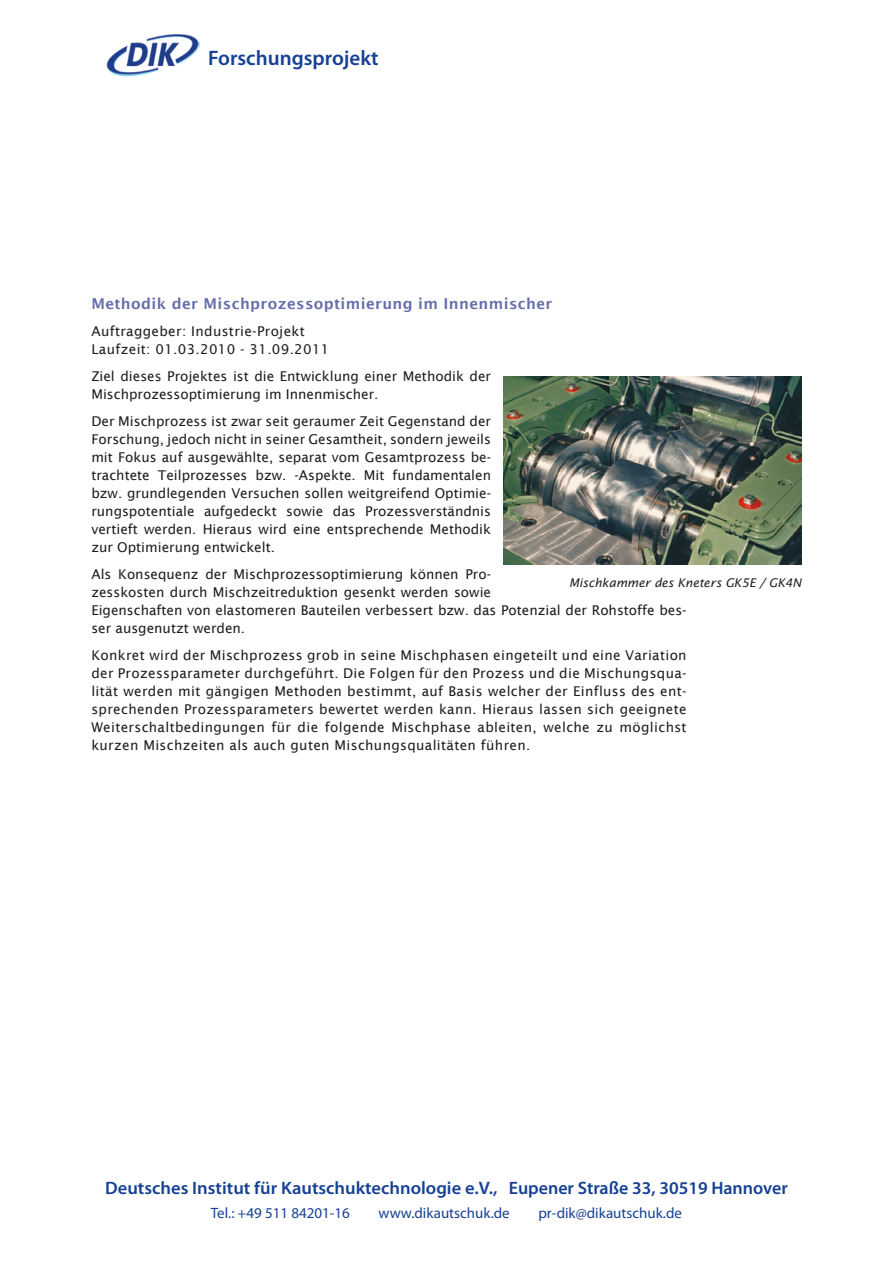
<style>
.page{position:relative;width:893px;height:1263px;background:#fff}
.page>*{position:absolute;margin:0;border:0;box-sizing:border-box;transform-origin:0 0}
.t1{font:600 21px "Myriad Pro";color:#164194}
.t2{font:600 18px "Myriad Pro";color:#164194}
.t3{font:15px "Myriad Pro";color:#164194}
.t4{font:600 15px "Lucida Sans";letter-spacing:.025em;color:#676eaa}
.t5{font:13.5px/18px "Lucida Sans";color:#1d1d1b}
.t6{font:13.5px/18px "Lucida Sans";letter-spacing:.025em;color:#1d1d1b}
.t7{font:italic 12px "Lucida Sans";color:#1d1d1b}
</style>
<div class="page">
<img style="left:106px;top:34px;width:94px;height:43px">
<img style="left:504px;top:376px;width:298px;height:189px">
<h1 class="t1" style="left:208px;top:44px;width:172px">Forschungsprojekt</h1>
<p class="t4" style="left:91px;top:295px;width:463px">Methodik der Mischprozessoptimierung im Innenmischer</p>
<p class="t6" style="left:91px;top:322px;width:240px">Auftraggeber: Industrie-Projekt<br>Laufzeit: 01.03.2010 - 31.09.2011</p>
<p class="t5" style="left:91px;top:367px;width:401px">Ziel dieses Projektes ist die Entwicklung einer Methodik der<br>Mischprozessoptimierung im Innenmischer.</p>
<p class="t5" style="left:91px;top:412px;width:401px;text-align:justify">Der Mischprozess ist zwar seit geraumer Zeit Gegenstand der Forschung, jedoch nicht in seiner Gesamtheit, sondern jeweils mit Fokus auf ausgewählte, separat vom Gesamtprozess be&shy;trachtete Teilprozesses bzw. -Aspekte. Mit fundamentalen bzw. grundlegenden Versuchen sollen weitgreifend Optimie&shy;rungspotentiale aufgedeckt sowie das Prozessverständnis vertieft werden. Hieraus wird eine entsprechende Methodik zur Optimierung entwickelt.</p>
<p class="t5" style="left:91px;top:565px;width:597px">Als Konsequenz der Mischprozessoptimierung können Pro-<br>zesskosten durch Mischzeitreduktion gesenkt werden sowie<br>Eigenschaften von elastomeren Bauteilen verbessert bzw. das Potenzial der Rohstoffe bes&shy;ser ausgenutzt werden.</p>
<p class="t5" style="left:91px;top:646px;width:597px;text-align:justify">Konkret wird der Mischprozess grob in seine Mischphasen eingeteilt und eine Variation der Prozessparameter durchgeführt. Die Folgen für den Prozess und die Mischungsqua&shy;lität werden mit gängigen Methoden bestimmt, auf Basis welcher der Einfluss des ent&shy;sprechenden Prozessparameters bewertet werden kann. Hieraus lassen sich geeignete Weiterschaltbedingungen für die folgende Mischphase ableiten, welche zu möglichst kurzen Mischzeiten als auch guten Mischungsqualitäten führen.</p>
<p class="t7" style="left:569px;top:575px;width:234px">Mischkammer des Kneters GK5E / GK4N</p>
<h2 class="t2" style="left:105px;top:1176px;width:684px">Deutsches Institut für Kautschuktechnologie e.V., Eupener Straße 33, 30519 Hannover</h2>
<p class="t3" style="left:211px;top:1204px;width:140px">Tel.: +49 511 84201-16</p>
<p class="t3" style="left:378px;top:1204px;width:133px">www.dikautschuk.de</p>
<p class="t3" style="left:538px;top:1204px;width:145px">pr-dik@dikautschuk.de</p>
</div>
